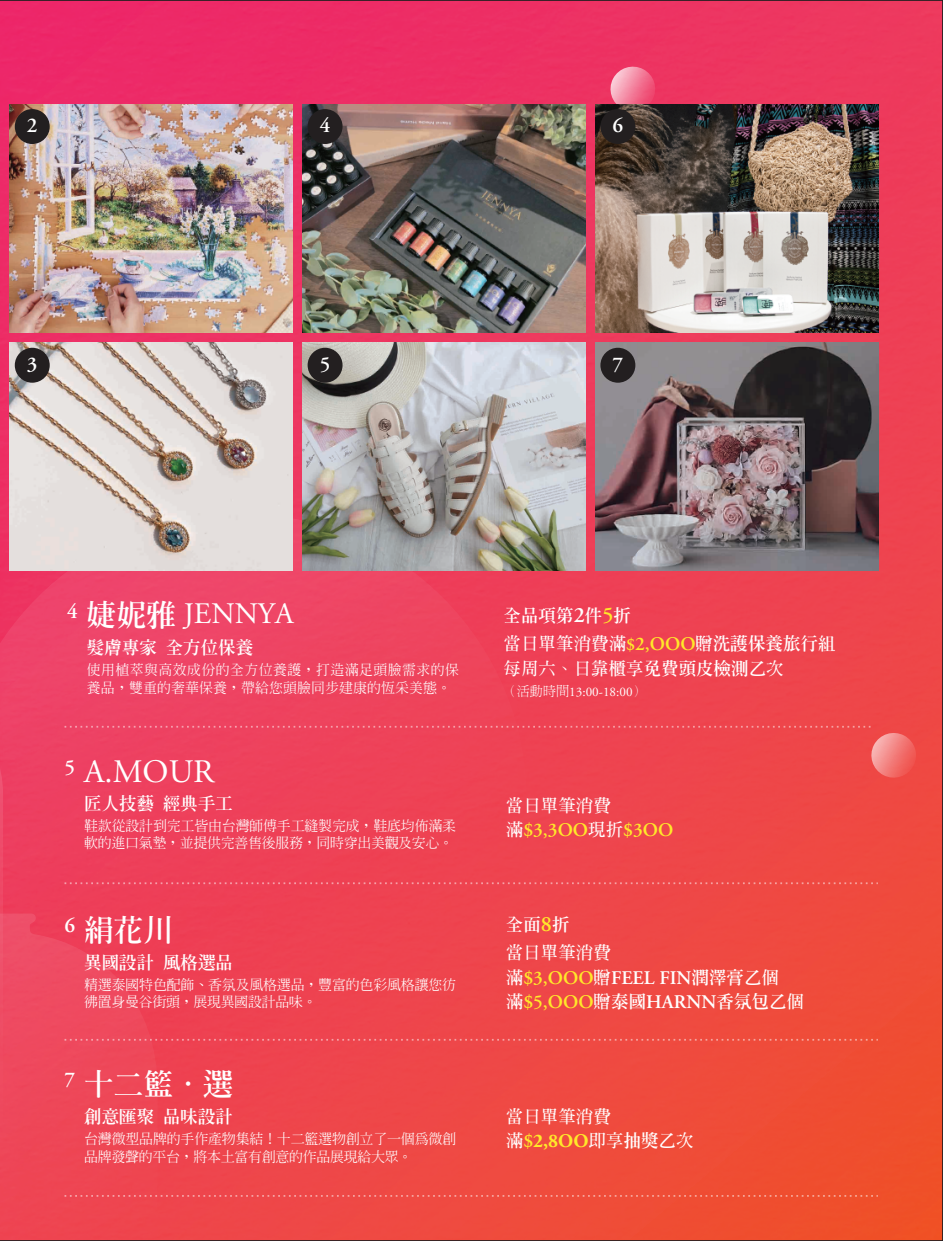
<style>
.page{position:relative;width:943px;height:1241px;background:#fff}
.page>*{position:absolute;margin:0;border:0;box-sizing:border-box;transform-origin:0 0}
.t1{font:32.73px "Adobe Garamond Pro";color:#fff}
.t2{font:29.75px "Adobe Garamond Pro";color:#fff}
.t3{font:800 29.75px "AR Ming B5";color:#fff}
.t4{font:600 21px "Adobe Garamond Pro";color:#fff}
.t5{font:600 19.25px "Adobe Garamond Pro";color:#ffe82a}
.t6{font:600 19.25px "Adobe Garamond";color:#fff}
.t7{font:800 17.5px/28px "AR Ming B5";color:#fff}
.t8{font:700 17.5px/28px "AR Ming B5";color:#fff}
.t9{font:500 14px/17.5px "AR Ming B5";letter-spacing:-.015em;color:#fff}
.t10{font:500 14px/17.5px "AR Ming B5";letter-spacing:.02em;color:#fff}
.t11{font:13.12px "Adobe Garamond Pro";color:#fff}
.s1{font-family:"AR Ming B5";font-weight:800}
.s2{font-family:"Adobe Garamond Pro";font-weight:600;font-size:21.88px}
.s3{font-family:"Adobe Garamond Pro";font-weight:600;font-size:21.88px;color:#ffe82a}
.s4{font-weight:700}
.s5{font-family:"Adobe Garamond Pro";font-weight:600;color:#ffe82a}
.s6{font-family:"Adobe Garamond Pro";font-weight:600;font-size:19.25px;color:#ffe82a}
.s7{font-weight:800}
.s8{font-family:"AR Ming B5";font-weight:300}
.s9{font-family:"AR Ming B5";font-weight:700;font-size:17.5px;color:#fff}
.s10{font-family:"AR Ming B5";font-weight:700;font-size:17.5px}
.s11{font-family:"Adobe Garamond Pro";color:#ffe82a}
.s12{font-family:"AR Ming B5";font-weight:800;font-size:17.5px}
.s13{font-family:"AR Ming B5";font-weight:800;font-size:17.5px;color:#fff}
.s14{font-family:"Adobe Garamond";color:#fff}
.s15{font-family:"Adobe Garamond Pro";font-size:19.25px;color:#ffe82a}
</style>
<div class="page">
<img style="left:0;top:0;width:943px;height:1240px">
<h3 class="t4" style="left:27px;top:113px;width:12px">2</h3>
<h3 class="t4" style="left:27px;top:352px;width:12px">3</h3>
<h3 class="t4" style="left:320px;top:113px;width:12px">4</h3>
<h3 class="t4" style="left:320px;top:352px;width:12px">5</h3>
<h3 class="t4" style="left:612px;top:113px;width:12px">6</h3>
<h3 class="t4" style="left:612px;top:352px;width:12px">7</h3>
<h3 class="t4" style="left:67px;top:599px;width:12px">4</h3>
<h2 class="t2" style="left:87px;top:595px;width:208px"><span class="s1">婕妮雅</span> JENNYA</h2>
<p class="t7" style="left:87px;top:633px;width:168px">髮膚專家 全方位保養</p>
<p class="t10" style="left:87px;top:661px;width:373px">使用植萃與高效成份的全方位養護，打造滿足頭臉需求的保養品，雙重的奢華保養，帶給您頭臉同步建康的恆采美態。</p>
<h3 class="t4" style="left:64px;top:755px;width:12px">5</h3>
<h1 class="t1" style="left:84px;top:751px;width:131px">A.MOUR</h1>
<p class="t7" style="left:84px;top:788px;width:150px">匠人技藝 經典手工</p>
<p class="t9" style="left:84px;top:816px;width:373px">鞋款從設計到完工皆由台灣師傅手工縫製完成，鞋底均佈滿柔軟的進口氣墊，並提供完善售後服務，同時穿出美觀及安心。</p>
<h3 class="t4" style="left:64px;top:913px;width:12px">6</h3>
<h2 class="t3" style="left:84px;top:914px;width:91px">絹花川</h2>
<p class="t7" style="left:84px;top:947px;width:150px">異國設計 風格選品</p>
<p class="t9" style="left:84px;top:975px;width:373px">精選泰國特色配飾、香氛及風格選品，豐富的色彩風格讓您彷彿置身曼谷街頭，展現異國設計品味。</p>
<h3 class="t4" style="left:64px;top:1067px;width:12px">7</h3>
<h2 class="t3" style="left:84px;top:1068px;width:150px">十二籃．選</h2>
<p class="t7" style="left:84px;top:1102px;width:150px">創意匯聚 品味設計</p>
<p class="t9" style="left:84px;top:1129px;width:373px">台灣微型品牌的手作產物集結！十二籃選物創立了一個為微創品牌發聲的平台，將本土富有創意的作品展現給大眾。</p>
<p class="t7" style="left:503px;top:601px;width:333px">全品項第<span class="s2">2</span>件<span class="s3">5</span>折<br><span class="s4">當日單筆消費滿</span><span class="s5">$</span><span class="s6">2,OOO</span><span class="s4">贈</span>洗護保養旅行組</p>
<p class="t8" style="left:503px;top:654px;width:281px">每周六、日靠櫃享<span class="s7">免費頭皮檢測</span>乙次</p>
<p class="t11" style="left:503px;top:683px;width:144px"><span class="s8">（活動時間</span>13:00-18:00<span class="s8">）</span></p>
<p class="t8" style="left:506px;top:790px;width:106px">當日單筆消費</p>
<h3 class="t5" style="left:506px;top:818px;width:169px"><span class="s9">滿</span>$3,3OO<span class="s9">現折</span>$3OO</h3>
<p class="t8" style="left:506px;top:910px;width:106px"><span class="s7">全面</span><span class="s3">8</span><span class="s7">折<br></span>當日單筆消費</p>
<h3 class="t6" style="left:506px;top:967px;width:275px"><span class="s10">滿</span><span class="s11">$3,OOO</span><span class="s10">贈</span>FEEL FIN<span class="s12">潤澤膏</span><span class="s10">乙個</span></h3>
<h3 class="t5" style="left:506px;top:991px;width:300px"><span class="s9">滿</span>$5,OOO<span class="s9">贈</span><span class="s13">泰國</span><span class="s14">HARNN</span><span class="s13">香氛包</span><span class="s9">乙個</span></h3>
<p class="t8" style="left:506px;top:1103px;width:189px;line-height:24.5px">當日單筆消費滿<span class="s6">$</span><span class="s15">2,8OO</span>即享<span class="s7">抽獎</span>乙次</p>
</div>
